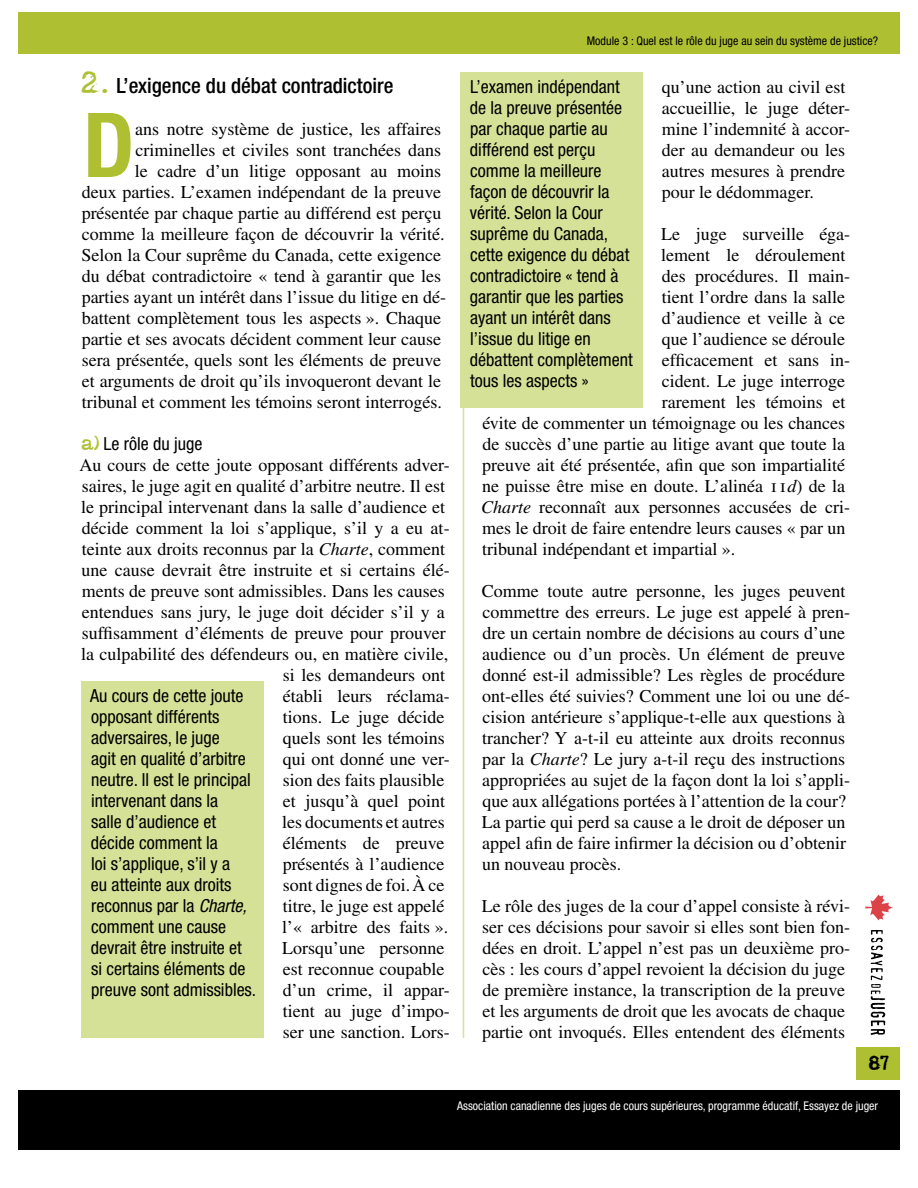
<style>
.page{position:relative;width:918px;height:1188px;background:#fff}
.page>*{position:absolute;margin:0;border:0;box-sizing:border-box;transform-origin:0 0}
.t1{font:700 condensed 89.7px "Helvetica Neue Std";color:#aec032}
.t2{font:500 condensed 21px "Helvetica Neue Std";color:#000}
.t3{font:18px/21px "Times LT Std";color:#000}
.t4{font:condensed 18px/21px "Helvetica Neue Std";color:#000}
.t5{font:18px "Adler accent";color:#000}
.t6{font:condensed 12px "Helvetica Neue Std";color:#fff}
.t7{font:condensed 12px "Helvetica Neue Std";color:#000}
.s1{font-family:"Adler accent";font-weight:400;font-stretch:normal;font-size:27px;color:#aec032}
.s2{font-family:"Adler accent";font-stretch:normal;color:#aec032}
.s3{font-style:italic}
</style>
<div class="page">
<div style="left:18px;top:12px;width:882px;height:42px;background:#aec032"></div>
<div style="left:18px;top:1090px;width:882px;height:60px;background:#000"></div>
<div style="left:856px;top:1047px;width:44px;height:33px;background:#aec032"></div>
<hr style="left:463px;top:72px;width:1px;height:966px;background:#d5e196">
<svg style="left:865px;top:894px;width:28px;height:27px"></svg>
<svg style="left:871px;top:930px;width:14px;height:105px"></svg>
<div style="left:460px;top:72px;width:183px;height:336px;background:#d5e196"></div>
<div style="left:81px;top:681px;width:183px;height:357px;background:#d5e196"></div>
<p class="t2" style="left:82px;top:73px;width:313px"><span class="s1">2.</span> L’exigence du débat contradictoire</p>
<h1 class="t1" style="left:83px;top:91px;width:53px">D</h1>
<p class="t3" style="left:81px;top:118px;width:366px;text-align:right">ans notre système de justice, les affaires criminelles et civiles sont tranchées dans<br>le cadre d’un litige opposant au moins<br>deux parties. L’examen indépendant de la preuve présentée par chaque partie au différend est perçu comme la meilleure façon de découvrir la vérité.<br>Selon la Cour suprême du Canada, cette exigence du débat contradictoire « tend à garantir que les parties ayant un intérêt dans l’issue du litige en dé&shy;battent complètement tous les aspects ». Chaque partie et ses avocats décident comment leur cause sera présentée, quels sont les éléments de preuve et arguments de droit qu’ils invoqueront devant le tribunal et comment les témoins seront interrogés.</p>
<p class="t4" style="left:82px;top:433px;width:122px"><span class="s2">a)</span> Le rôle du juge</p>
<p class="t3" style="left:79px;top:454px;width:372px;text-align:right">Au cours de cette joute opposant différents adver&shy;saires, le juge agit en qualité d’arbitre neutre. Il est le principal intervenant dans la salle d’audience et décide comment la loi s’applique, s’il y a eu at&shy;teinte aux droits reconnus par la <span class="s3">Charte</span>, comment une cause devrait être instruite et si certains élé&shy;ments de preuve sont admissibles. Dans les causes entendues sans jury, le juge doit décider s’il y a suffisamment d’éléments de preuve pour prouver la culpabilité des défendeurs ou, en matière civile, si les demandeurs ont<br>établi leurs réclama-<br>tions. Le juge décide<br>quels sont les témoins<br>qui ont donné une ver-<br>sion des faits plausible<br>et jusqu’à quel point<br>les documents et autres<br>éléments de preuve<br>présentés à l’audience<br>sont dignes de foi. À ce<br>titre, le juge est appelé<br>l’« arbitre des faits ».<br>Lorsqu’une personne<br>est reconnue coupable<br>d’un crime, il appar-<br>tient au juge d’impo-<br>ser une sanction. Lors-</p>
<p class="t4" style="left:90px;top:685px;width:168px">Au cours de cette joute opposant différents adversaires, le juge<br>agit en qualité d’arbitre neutre. Il est le principal intervenant dans la<br>salle d’audience et décide comment la<br>loi s’applique, s’il y a<br>eu atteinte aux droits reconnus par la <span class="s3">Charte, </span>comment une cause devrait être instruite et si certains éléments de preuve sont admissibles.</p>
<p class="t7" style="left:587px;top:34px;width:293px">Module 3 : Quel est le rôle du juge au sein du système de justice?</p>
<p class="t4" style="left:470px;top:76px;width:165px">L’examen indépendant de la preuve présentée par chaque partie au différend est perçu comme la meilleure façon de découvrir la vérité. Selon la Cour suprême du Canada, cette exigence du débat contradictoire « tend à garantir que les parties ayant un intérêt dans l’issue du litige en débattent complètement tous les aspects »</p>
<p class="t3" style="left:662px;top:76px;width:190px">qu’une action au civil est accueillie, le juge déter&shy;mine l’indemnité à accor&shy;der au demandeur ou les autres mesures à prendre pour le dédommager.</p>
<p class="t3" style="left:661px;top:223px;width:190px">Le juge surveille éga-</p>
<p class="t3" style="left:661px;top:244px;width:186px">lement le déroulement</p>
<p class="t3" style="left:662px;top:265px;width:190px">des procédures. Il main-</p>
<p class="t3" style="left:662px;top:286px;width:185px">tient l’ordre dans la salle</p>
<p class="t3" style="left:662px;top:307px;width:185px">d’audience et veille à ce</p>
<p class="t3" style="left:662px;top:328px;width:185px">que l’audience se déroule</p>
<p class="t3" style="left:662px;top:349px;width:190px">efficacement et sans in-</p>
<p class="t3" style="left:662px;top:370px;width:185px">cident. Le juge interroge</p>
<p class="t3" style="left:662px;top:391px;width:185px">rarement les témoins et</p>
<p class="t3" style="left:482px;top:412px;width:364px">évite de commenter un témoignage ou les chances</p>
<p class="t3" style="left:482px;top:433px;width:364px">de succès d’une partie au litige avant que toute la</p>
<p class="t3" style="left:482px;top:454px;width:364px">preuve ait été présentée, afin que son impartialité</p>
<p class="t3" style="left:482px;top:475px;width:365px">ne puisse être mise en doute. L’alinéa 11<span class="s3">d</span>) de la</p>
<p class="t3" style="left:481px;top:496px;width:371px"><span class="s3">Charte</span> reconnaît aux personnes accusées de cri-</p>
<p class="t3" style="left:482px;top:517px;width:365px">mes le droit de faire entendre leurs causes « par un</p>
<p class="t3" style="left:482px;top:538px;width:255px">tribunal indépendant et impartial ».</p>
<p class="t3" style="left:482px;top:580px;width:370px">Comme toute autre personne, les juges peuvent commettre des erreurs. Le juge est appelé à pren&shy;dre un certain nombre de décisions au cours d’une audience ou d’un procès. Un élément de preuve donné est-il admissible? Les règles de procédure ont-elles été suivies? Comment une loi ou une dé&shy;cision antérieure s’applique-t-elle aux questions à trancher? Y a-t-il eu atteinte aux droits reconnus par la <span class="s3">Charte</span>? Le jury a-t-il reçu des instructions appropriées au sujet de la façon dont la loi s’appli&shy;que aux allégations portées à l’attention de la cour?<br>La partie qui perd sa cause a le droit de déposer un appel afin de faire infirmer la décision ou d’obtenir un nouveau procès.</p>
<p class="t3" style="left:482px;top:895px;width:370px">Le rôle des juges de la cour d’appel consiste à révi&shy;ser ces décisions pour savoir si elles sont bien fon&shy;dées en droit. L’appel n’est pas un deuxième pro&shy;cès : les cours d’appel revoient la décision du juge de première instance, la transcription de la preuve et les arguments de droit que les avocats de chaque partie ont invoqués. Elles entendent des éléments</p>
<p class="t5" style="left:869px;top:1055px;width:11px">87</p>
<p class="t6" style="left:457px;top:1099px;width:423px">Association canadienne des juges de cours supérieures, programme éducatif, Essayez de juger</p>
</div>
